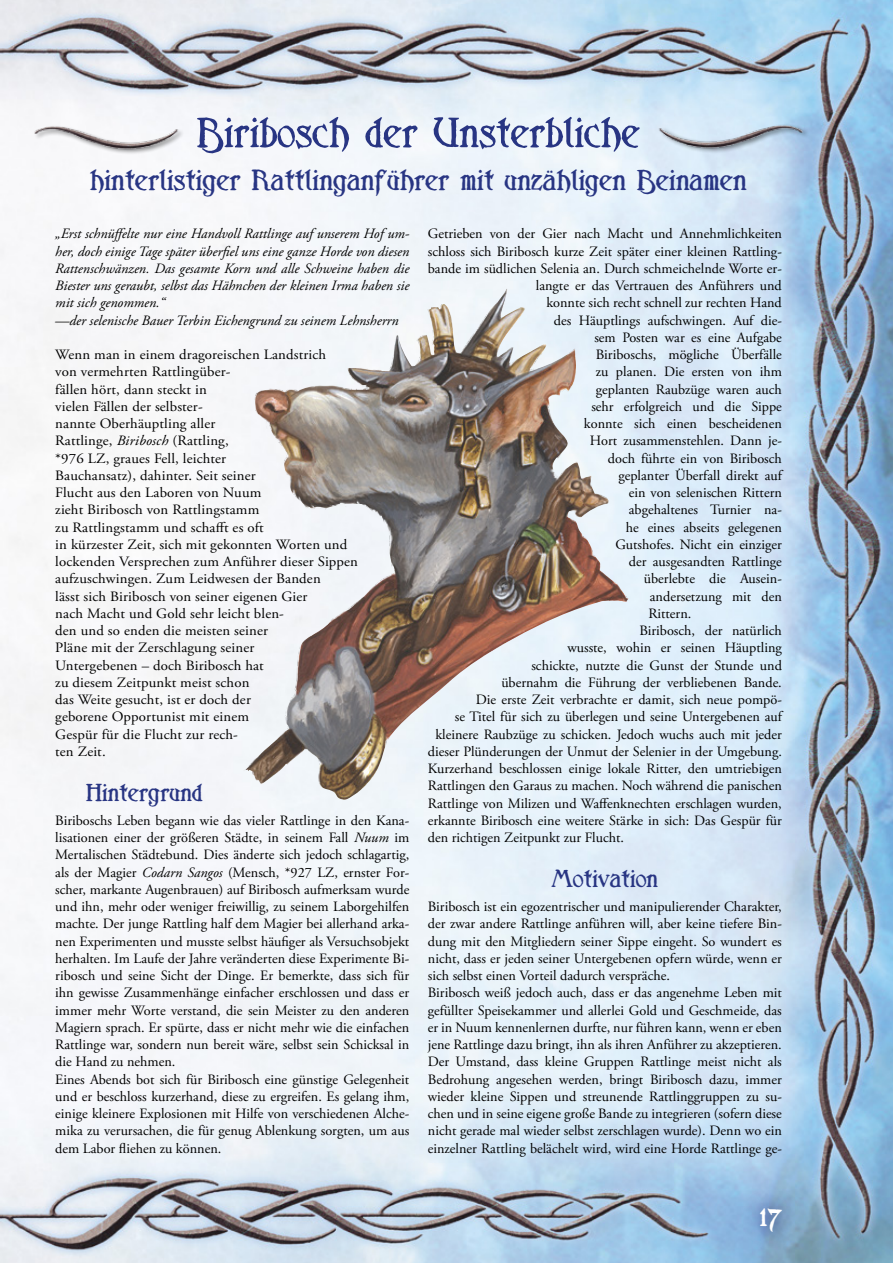
<style>
.page{position:relative;width:893px;height:1263px;background:#fff}
.page>*{position:absolute;margin:0;border:0;box-sizing:border-box;transform-origin:0 0}
.Ü2{font:57px "Historisch Brief 21";color:#283583}
.t1{font:42px "Historisch Brief 21";color:#fff}
.Ü3{font:39px "Historisch Brief 21";color:#283583}
.Ü3-2{font:33px "Historisch Brief 21";color:#283583}
.t2{font:14.25px/17.2px "Adobe Garamond Pro";color:#000;text-align:justify}
.t3{font:14.25px/17.2px "Adobe Garamond Pro";color:#000;scale:1.04 1}
.t4{font:italic 14.25px/17.2px "Adobe Garamond Pro";color:#000;text-align:justify}
.s1{font-style:italic}
</style>
<div class="page">
<img style="left:0;top:0;width:893px;height:1263px">
<div style="left:741px;top:1188px;width:59px;height:62px;background:#283583;opacity:.4"></div>
<div style="left:34px;top:125px;width:151px;height:30px;background:#f7f8fc"></div>
<img style="left:30px;top:117px;width:153px;height:37px">
<div style="left:659px;top:124px;width:150px;height:30px;background:#000;opacity:.5"></div>
<img style="left:654px;top:116px;width:154px;height:37px">
<img style="left:243px;top:288px;width:386px;height:512px">
<p class="Ü2" style="left:197px;top:106px;width:445px">Biribosch der Unsterbliche</p>
<p class="Ü3" style="left:90px;top:162px;width:658px">hinterlistiger Rattlinganführer mit unzähligen Beinamen</p>
<p class="t4" style="left:55px;top:226px;width:356px">„Erst schnüffelte nur eine Handvoll Rattlinge auf unserem Hof um&shy;her, doch einige Tage später überfiel uns eine ganze Horde von diesen Rattenschwänzen. Das gesamte Korn und alle Schweine haben die Biester uns geraubt, selbst das Hähnchen der kleinen Irma haben sie mit sich genommen.“</p>
<p class="t4" style="left:55px;top:312px;width:345px">—der selenische Bauer Terbin Eichengrund zu seinem Lehnsherrn</p>
<p class="t3" style="left:55px;top:346px;width:293px">Wenn man in einem dragoreischen Landstrich<br>von vermehrten Rattlingüber-<br>fällen hört, dann steckt in<br>vielen Fällen der selbster-<br>nannte Oberhäuptling aller<br>Rattlinge, <span class="s1">Biribosch</span> (Rattling,<br>*976 LZ, graues Fell, leichter<br>Bauchansatz), dahinter. Seit seiner<br>Flucht aus den Laboren von Nuum<br>zieht Biribosch von Rattlingstamm<br>zu Rattlingstamm und schafft es oft<br>in kürzester Zeit, sich mit gekonnten Worten und lockenden Versprechen zum Anführer dieser Sippen aufzuschwingen. Zum Leidwesen der Banden<br>lässt sich Biribosch von seiner eigenen Gier<br>nach Macht und Gold sehr leicht blen-<br>den und so enden die meisten seiner<br>Pläne mit der Zerschlagung seiner<br>Untergebenen – doch Biribosch hat<br>zu diesem Zeitpunkt meist schon<br>das Weite gesucht, ist er doch der<br>geborene Opportunist mit einem<br>Gespür für die Flucht zur rech-<br>ten Zeit.</p>
<p class="Ü3-2" style="left:86px;top:777px;width:118px">Hintergrund</p>
<p class="t2" style="left:55px;top:812px;width:356px">Biriboschs Leben begann wie das vieler Rattlinge in den Kana&shy;lisationen einer der größeren Städte, in seinem Fall <span class="s1">Nuum</span> im Mertalischen Städtebund. Dies änderte sich jedoch schlagartig, als der Magier <span class="s1">Codarn Sangos</span> (Mensch, *927 LZ, ernster For&shy;scher, markante Augenbrauen) auf Biribosch aufmerksam wurde und ihn, mehr oder weniger freiwillig, zu seinem Laborgehilfen machte. Der junge Rattling half dem Magier bei allerhand arka&shy;nen Experimenten und musste selbst häufiger als Versuchsobjekt herhalten. Im Laufe der Jahre veränderten diese Experimente Bi&shy;ribosch und seine Sicht der Dinge. Er bemerkte, dass sich für ihn gewisse Zusammenhänge einfacher erschlossen und dass er immer mehr Worte verstand, die sein Meister zu den anderen Magiern sprach. Er spürte, dass er nicht mehr wie die einfachen Rattlinge war, sondern nun bereit wäre, selbst sein Schicksal in die Hand zu nehmen.</p>
<p class="t2" style="left:55px;top:1071px;width:356px">Eines Abends bot sich für Biribosch eine günstige Gelegenheit und er beschloss kurzerhand, diese zu ergreifen. Es gelang ihm, einige kleinere Explosionen mit Hilfe von verschiedenen Alche&shy;mika zu verursachen, die für genug Ablenkung sorgten, um aus dem Labor fliehen zu können.</p>
<p class="t2" style="left:428px;top:226px;width:355px">Getrieben von der Gier nach Macht und Annehmlichkeiten</p>
<p class="t2" style="left:428px;top:243px;width:356px">schloss sich Biribosch kurze Zeit später einer kleinen Rattling-</p>
<p class="t2" style="left:428px;top:260px;width:356px">bande im südlichen Selenia an. Durch schmeichelnde Worte er-</p>
<p class="t2" style="left:536px;top:277px;width:248px">langte er das Vertrauen des Anführers und</p>
<p class="t2" style="left:546px;top:295px;width:237px">konnte sich recht schnell zur rechten Hand</p>
<p class="t2" style="left:554px;top:312px;width:229px">des Häuptlings aufschwingen. Auf die-</p>
<p class="t2" style="left:594px;top:329px;width:189px">sem Posten war es eine Aufgabe</p>
<p class="t2" style="left:596px;top:346px;width:187px">Biriboschs, mögliche Überfälle</p>
<p class="t2" style="left:596px;top:364px;width:188px">zu planen. Die ersten von ihm</p>
<p class="t2" style="left:596px;top:381px;width:188px">geplanten Raubzüge waren auch</p>
<p class="t2" style="left:591px;top:398px;width:192px">sehr erfolgreich und die Sippe</p>
<p class="t2" style="left:584px;top:415px;width:200px">konnte sich einen bescheidenen</p>
<p class="t2" style="left:590px;top:433px;width:194px">Hort zusammenstehlen. Dann je-</p>
<p class="t2" style="left:608px;top:450px;width:176px">doch führte ein von Biribosch</p>
<p class="t2" style="left:618px;top:467px;width:165px">geplanter Überfall direkt auf</p>
<p class="t2" style="left:629px;top:484px;width:155px">ein von selenischen Rittern</p>
<p class="t2" style="left:629px;top:502px;width:155px">abgehaltenes Turnier na-</p>
<p class="t2" style="left:626px;top:519px;width:158px">he eines abseits gelegenen</p>
<p class="t2" style="left:615px;top:536px;width:168px">Gutshofes. Nicht ein einziger</p>
<p class="t2" style="left:629px;top:553px;width:155px">der ausgesandten Rattlinge</p>
<p class="t2" style="left:644px;top:571px;width:140px">überlebte die Ausein-</p>
<p class="t2" style="left:650px;top:588px;width:133px">andersetzung mit den</p>
<p class="t2" style="left:648px;top:605px;width:45px">Rittern.</p>
<p class="t2" style="left:639px;top:622px;width:144px">Biribosch, der natürlich</p>
<p class="t2" style="left:567px;top:640px;width:216px">wusste, wohin er seinen Häuptling</p>
<p class="t2" style="left:531px;top:657px;width:252px">schickte, nutzte die Gunst der Stunde und</p>
<p class="t2" style="left:501px;top:674px;width:282px">übernahm die Führung der verbliebenen Bande.</p>
<p class="t2" style="left:476px;top:691px;width:308px">Die erste Zeit verbrachte er damit, sich neue pompö-</p>
<p class="t2" style="left:455px;top:709px;width:329px">se Titel für sich zu überlegen und seine Untergebenen auf</p>
<p class="t2" style="left:435px;top:726px;width:348px">kleinere Raubzüge zu schicken. Jedoch wuchs auch mit jeder</p>
<p class="t2" style="left:428px;top:743px;width:356px">dieser Plünderungen der Unmut der Selenier in der Umgebung.</p>
<p class="t2" style="left:428px;top:760px;width:355px">Kurzerhand beschlossen einige lokale Ritter, den umtriebigen</p>
<p class="t2" style="left:428px;top:778px;width:356px">Rattlingen den Garaus zu machen. Noch während die panischen</p>
<p class="t2" style="left:428px;top:795px;width:355px">Rattlinge von Milizen und Waffenknechten erschlagen wurden,</p>
<p class="t2" style="left:428px;top:812px;width:355px">erkannte Biribosch eine weitere Stärke in sich: Das Gespür für</p>
<p class="t2" style="left:428px;top:829px;width:198px">den richtigen Zeitpunkt zur Flucht.</p>
<p class="Ü3-2" style="left:551px;top:863px;width:108px">Motivation</p>
<p class="t2" style="left:428px;top:898px;width:356px">Biribosch ist ein egozentrischer und manipulierender Charakter, der zwar andere Rattlinge anführen will, aber keine tiefere Bin&shy;dung mit den Mitgliedern seiner Sippe eingeht. So wundert es nicht, dass er jeden seiner Untergebenen opfern würde, wenn er sich selbst einen Vorteil dadurch verspräche.</p>
<p class="t2" style="left:428px;top:985px;width:356px">Biribosch weiß jedoch auch, dass er das angenehme Leben mit gefüllter Speisekammer und allerlei Gold und Geschmeide, das er in Nuum kennenlernen durfte, nur führen kann, wenn er eben jene Rattlinge dazu bringt, ihn als ihren Anführer zu akzeptieren.</p>
<p class="t2" style="left:428px;top:1054px;width:356px">Der Umstand, dass kleine Gruppen Rattlinge meist nicht als Bedrohung angesehen werden, bringt Biribosch dazu, immer wieder kleine Sippen und streunende Rattlinggruppen zu su&shy;chen und in seine eigene große Bande zu integrieren (sofern diese nicht gerade mal wieder selbst zerschlagen wurde). Denn wo ein einzelner Rattling belächelt wird, wird eine Horde Rattlinge ge-</p>
<h2 class="t1" style="left:760px;top:1195px;width:24px">17</h2>
</div>
